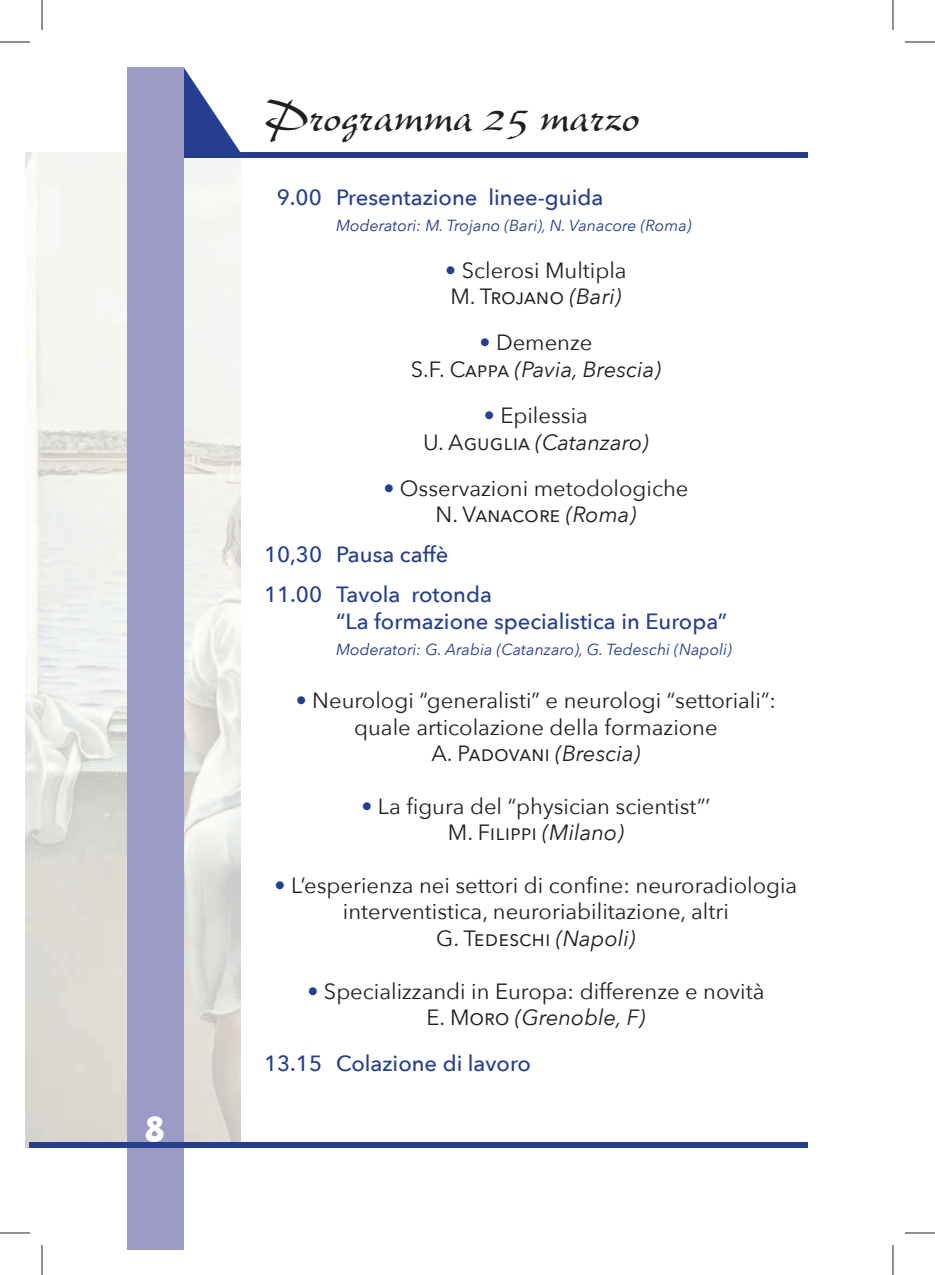
<style>
.page{position:relative;width:935px;height:1275px;background:#fff}
.page>*{position:absolute;margin:0;border:0;box-sizing:border-box;transform-origin:0 0}
.t1{font:48px "New Berolina";color:#231f20}
.t2{font:30px "BD Cartoon Shout";color:#fff}
.t3{font:22px/26.4px "Avenir Next";color:#231f20;text-align:center}
.t4{font:500 22px/40px "Avenir Next";color:#253f8e}
.t5{font:italic 16px "Avenir Next";color:#253f8e}
.s1{color:#253f8e}
.s2{font-style:italic}
</style>
<div class="page">
<img style="left:25px;top:153px;width:215px;height:995px">
<svg style="left:184px;top:68px;width:56px;height:85px"></svg>
<div style="left:127px;top:153px;width:680px;height:5px;background:#253f8e"></div>
<div style="left:127px;top:68px;width:57px;height:1182px;background:#9b9bc6"></div>
<div style="left:30px;top:1142px;width:777px;height:6px;background:#253f8e"></div>
<hr style="left:0;top:42px;width:30px;height:1px;background:#231f20">
<hr style="left:904px;top:42px;width:30px;height:1px;background:#231f20">
<hr style="left:0;top:1232px;width:30px;height:1px;background:#231f20">
<hr style="left:904px;top:1232px;width:30px;height:1px;background:#231f20">
<hr style="left:42px;top:0;width:1px;height:30px;background:#231f20">
<hr style="left:42px;top:1245px;width:1px;height:30px;background:#231f20">
<hr style="left:892px;top:0;width:1px;height:30px;background:#231f20">
<hr style="left:892px;top:1245px;width:1px;height:30px;background:#231f20">
<h2 class="t2" style="left:146px;top:1115px;width:20px">8</h2>
<h1 class="t1" style="left:264px;top:88px;width:377px">Programma 25 marzo</h1>
<p class="t4" style="left:277px;top:178px;width:328px">9.00 Presentazione linee-guida</p>
<p class="t5" style="left:336px;top:215px;width:357px">Moderatori: M. Trojano (Bari), N. Vanacore (Roma)</p>
<p class="t3" style="left:445px;top:257px;width:183px;text-align:left"><span class="s1">•</span> Sclerosi Multipla<br>M. Trojano <span class="s2">(Bari)</span></p>
<p class="t3" style="left:410px;top:330px;width:252px"><span class="s1">•</span> Demenze<br>S.F. Cappa <span class="s2">(Pavia, Brescia)</span></p>
<p class="t3" style="left:423px;top:403px;width:227px"><span class="s1">•</span> Epilessia<br>U. Aguglia <span class="s2">(Catanzaro)</span></p>
<p class="t3" style="left:383px;top:476px;width:306px"><span class="s1">•</span> Osservazioni metodologiche<br>N. Vanacore <span class="s2">(Roma)</span></p>
<p class="t4" style="left:264px;top:535px;width:229px">10,30 Pausa caffè<br>11.00 Tavola rotonda</p>
<p class="t4" style="left:336px;top:602px;width:392px">“La formazione specialistica in Europa”</p>
<p class="t5" style="left:336px;top:639px;width:397px">Moderatori: G. Arabia (Catanzaro), G. Tedeschi (Napoli)</p>
<p class="t3" style="left:296px;top:688px;width:482px"><span class="s1">•</span> Neurologi “generalisti” e neurologi “settoriali”: quale articolazione della formazione<br>A. Padovani <span class="s2">(Brescia)</span></p>
<p class="t3" style="left:361px;top:793px;width:350px"><span class="s1">•</span> La figura del “physician scientist”’<br>M. Filippi <span class="s2">(Milano)</span></p>
<p class="t3" style="left:274px;top:872px;width:524px"><span class="s1">•</span> L’esperienza nei settori di confine: neuroradiologia interventistica, neuroriabilitazione, altri<br>G. Tedeschi <span class="s2">(Napoli)</span></p>
<p class="t3" style="left:307px;top:978px;width:458px"><span class="s1">•</span> Specializzandi in Europa: differenze e novità<br>E. Moro <span class="s2">(Grenoble, F)</span></p>
<p class="t4" style="left:264px;top:1044px;width:268px">13.15 Colazione di lavoro</p>
</div>
